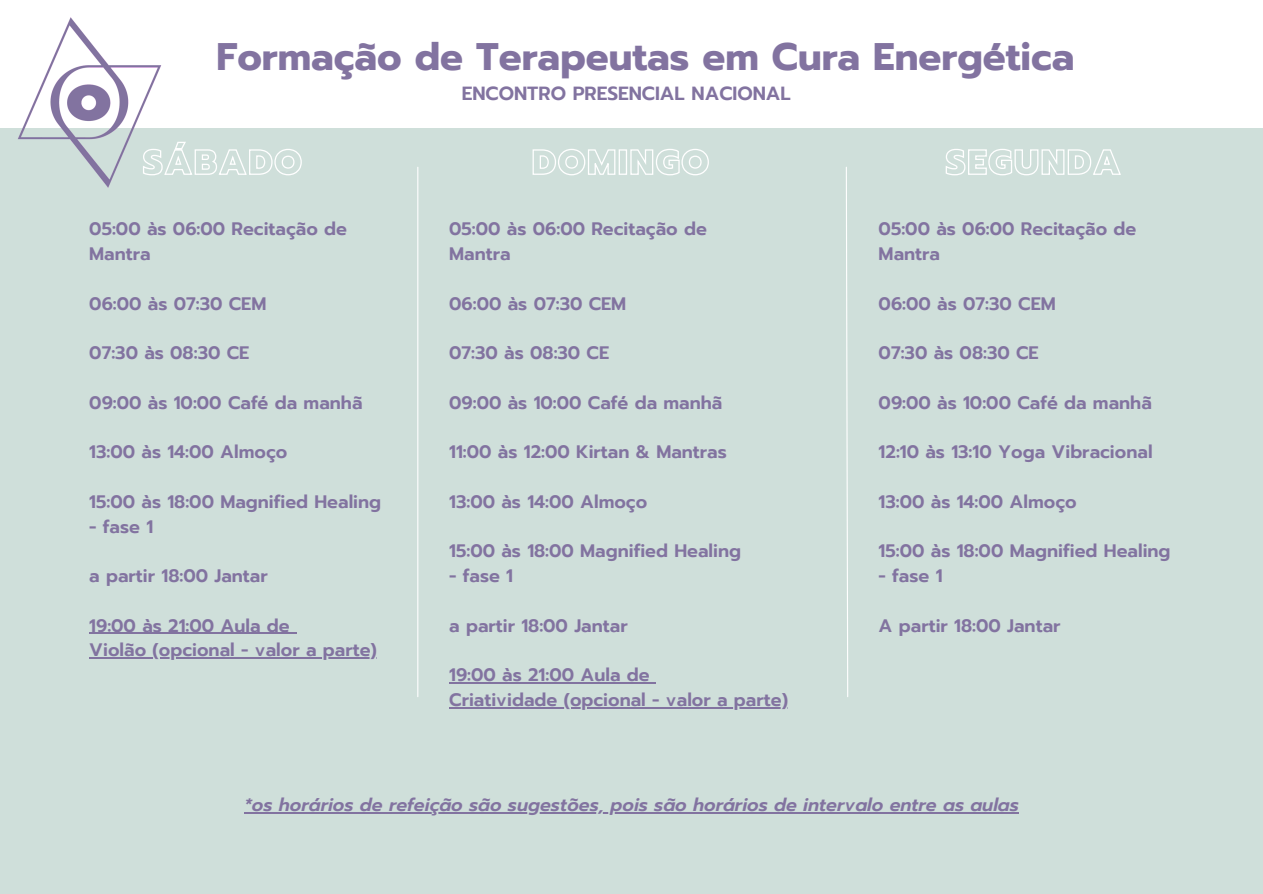
<style>
.page{position:relative;width:1263px;height:894px;background:#fff}
.page>*{position:absolute;margin:0;border:0;box-sizing:border-box;transform-origin:0 0}
.t1{font:700 38.25px "Prompt";color:#8273a0}
.t2{font:600 19.05px "Prompt";color:#8273a0}
.t3{font:600 18px "Prompt";color:#8273a0}
.t4{font:italic 600 18px "Prompt";color:#8273a0}
</style>
<div class="page">
<div style="left:0;top:128px;width:1263px;height:765px;background:#cfdfda"></div>
<hr style="left:89px;top:632px;width:201px;height:1px;background:#8273a0">
<hr style="left:89px;top:657px;width:288px;height:1px;background:#8273a0">
<img style="left:18px;top:17px;width:144px;height:171px">
<hr style="left:417px;top:167px;width:1px;height:529px;background:#fff">
<svg style="left:846px;top:167px;width:3px;height:530px"></svg>
<svg style="left:142px;top:141px;width:160px;height:35px"></svg>
<svg style="left:532px;top:149px;width:177px;height:27px"></svg>
<svg style="left:945px;top:149px;width:176px;height:27px"></svg>
<hr style="left:449px;top:682px;width:201px;height:1px;background:#8273a0">
<hr style="left:449px;top:706px;width:339px;height:2px;background:#8273a0">
<hr style="left:244px;top:812px;width:775px;height:1px;background:#8273a0">
<p class="t1" style="left:216px;top:28px;width:859px">Formação de Terapeutas em Cura Energética</p>
<h2 class="t3" style="left:89px;top:215px;width:259px">05:00 às 06:00 Recitação de</h2>
<h3 class="t3" style="left:89px;top:240px;width:63px">Mantra</h3>
<h1 class="t3" style="left:89px;top:290px;width:179px">06:00 às 07:30 CEM</h1>
<h1 class="t3" style="left:89px;top:339px;width:161px">07:30 às 08:30 CE</h1>
<p class="t3" style="left:89px;top:389px;width:275px">09:00 às 10:00 Café da manhã</p>
<p class="t3" style="left:89px;top:438px;width:200px">13:00 às 14:00 Almoço</p>
<p class="t3" style="left:89px;top:488px;width:293px">15:00 às 18:00 Magnified Healing</p>
<p class="t3" style="left:89px;top:512px;width:65px">- fase 1</p>
<p class="t3" style="left:89px;top:562px;width:180px">a partir 18:00 Jantar</p>
<p class="t3" style="left:89px;top:611px;width:202px">19:00 às 21:00 Aula de</p>
<p class="t3" style="left:89px;top:636px;width:289px">Violão (opcional - valor a parte)</p>
<p class="t2" style="left:462px;top:80px;width:331px">ENCONTRO PRESENCIAL NACIONAL</p>
<p class="t3" style="left:449px;top:215px;width:259px">05:00 às 06:00 Recitação de</p>
<p class="t3" style="left:449px;top:240px;width:63px">Mantra</p>
<p class="t3" style="left:449px;top:290px;width:179px">06:00 às 07:30 CEM</p>
<p class="t3" style="left:449px;top:339px;width:161px">07:30 às 08:30 CE</p>
<p class="t3" style="left:449px;top:389px;width:275px">09:00 às 10:00 Café da manhã</p>
<p class="t3" style="left:449px;top:438px;width:279px">11:00 às 12:00 Kirtan &amp; Mantras</p>
<p class="t3" style="left:449px;top:488px;width:200px">13:00 às 14:00 Almoço</p>
<p class="t3" style="left:449px;top:537px;width:293px">15:00 às 18:00 Magnified Healing</p>
<p class="t3" style="left:449px;top:562px;width:65px">- fase 1</p>
<p class="t3" style="left:449px;top:611px;width:180px">a partir 18:00 Jantar</p>
<p class="t3" style="left:449px;top:661px;width:202px">19:00 às 21:00 Aula de</p>
<h1 class="t3" style="left:449px;top:686px;width:340px">Criatividade (opcional - valor a parte)</h1>
<p class="t3" style="left:879px;top:215px;width:259px">05:00 às 06:00 Recitação de</p>
<p class="t3" style="left:879px;top:240px;width:63px">Mantra</p>
<p class="t3" style="left:879px;top:290px;width:179px">06:00 às 07:30 CEM</p>
<p class="t3" style="left:879px;top:339px;width:161px">07:30 às 08:30 CE</p>
<p class="t3" style="left:879px;top:389px;width:275px">09:00 às 10:00 Café da manhã</p>
<p class="t3" style="left:879px;top:438px;width:275px">12:10 às 13:10 Yoga Vibracional</p>
<p class="t3" style="left:879px;top:488px;width:200px">13:00 às 14:00 Almoço</p>
<p class="t3" style="left:879px;top:537px;width:293px">15:00 às 18:00 Magnified Healing</p>
<p class="t3" style="left:879px;top:562px;width:65px">- fase 1</p>
<p class="t3" style="left:879px;top:611px;width:183px">A partir 18:00 Jantar</p>
<p class="t4" style="left:244px;top:791px;width:776px">*os horários de refeição são sugestões, pois são horários de intervalo entre as aulas</p>
</div>
